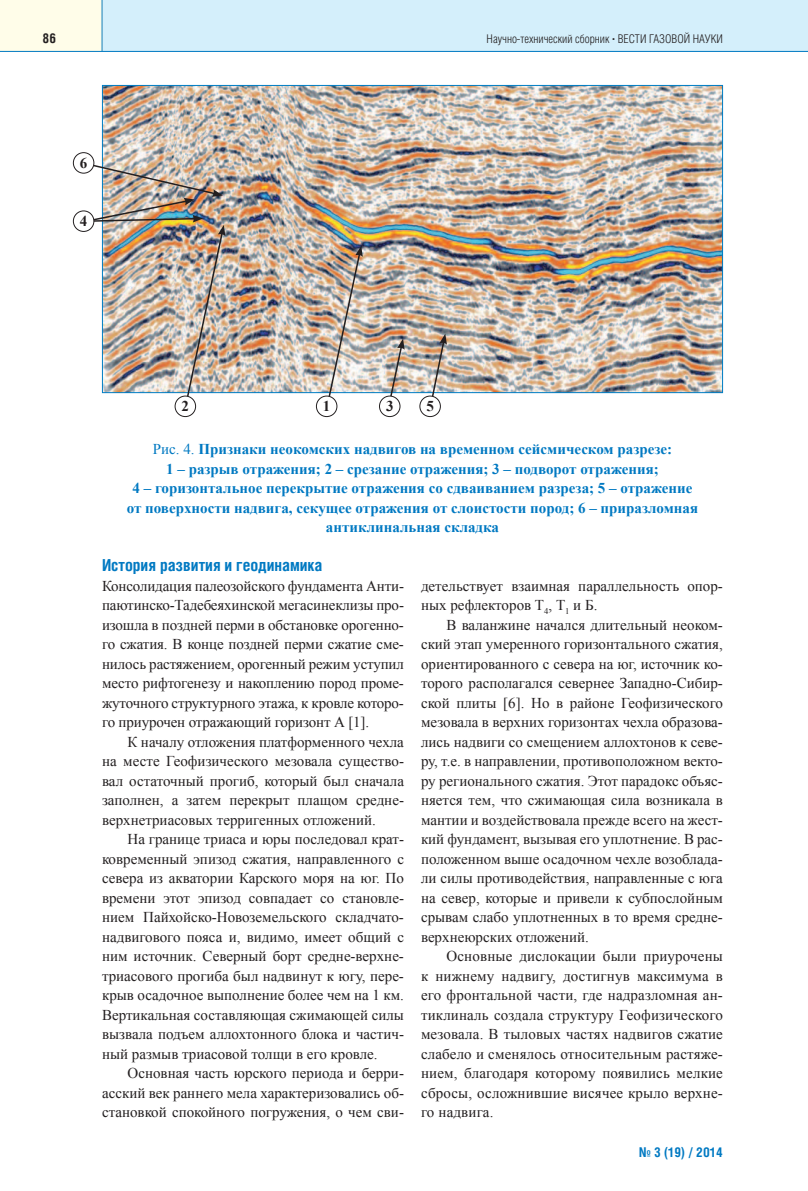
<style>
.page{position:relative;width:808px;height:1191px;background:#fff}
.page>*{position:absolute;margin:0;border:0;box-sizing:border-box;transform-origin:0 0}
.t1{font:700 16.5px "Helios Cond";color:#0079c2}
.t2{font:15px/19.5px "Times New Roman";color:#231f20;text-align:justify}
.t3{font:700 15px/19.5px "Times New Roman";color:#0079c2;text-align:center}
.t4{font:700 15px "Times New Roman";color:#231f20}
.t5{font:700 13.5px "Helios Cond";color:#0079c2}
.t6{font:700 13.5px "Helios Cond";color:#231f20}
.t7{font:300 12px "Helios Cond";color:#231f20}
.s1{font-family:"Times New Roman";font-weight:700}
.s2{font-weight:400}
</style>
<div class="page">
<div style="left:102px;top:0;width:706px;height:51px;background:#d4effb"></div>
<div style="left:0;top:0;width:102px;height:51px;background:#fffde9"></div>
<hr style="left:0;top:51px;width:808px;height:1px;background:#0079c2">
<hr style="left:102px;top:0;width:1px;height:51px;background:#0079c2">
<img style="left:104px;top:87px;width:617px;height:304px">
<div style="left:73px;top:210px;width:21px;height:22px;border:1px solid #231f20;border-radius:50%"></div>
<div style="left:73px;top:152px;width:21px;height:21px;border:1px solid #231f20;border-radius:50%"></div>
<img style="left:85px;top:162px;width:140px;height:245px">
<div style="left:175px;top:396px;width:21px;height:20px;background:#fff;border-radius:50%"></div>
<div style="left:175px;top:396px;width:21px;height:21px;border:1px solid #231f20;border-radius:50%"></div>
<img style="left:326px;top:246px;width:37px;height:161px">
<svg style="left:387px;top:339px;width:18px;height:68px"></svg>
<svg style="left:429px;top:334px;width:18px;height:69px"></svg>
<div style="left:316px;top:396px;width:21px;height:20px;background:#fff;border-radius:50%"></div>
<div style="left:316px;top:396px;width:21px;height:21px;border:1px solid #231f20;border-radius:50%"></div>
<div style="left:379px;top:396px;width:21px;height:20px;background:#fff;border-radius:50%"></div>
<div style="left:379px;top:396px;width:21px;height:21px;border:1px solid #231f20;border-radius:50%"></div>
<div style="left:420px;top:396px;width:20px;height:20px;background:#fff;border-radius:50%"></div>
<div style="left:419px;top:396px;width:22px;height:21px;border:1px solid #231f20;border-radius:50%"></div>
<p class="t6" style="left:43px;top:33px;width:15px">86</p>
<p class="t7" style="left:487px;top:34px;width:238px">Научно-технический сборник <span class="s1">·</span> ВЕСТИ ГАЗОВОЙ НАУКИ</p>
<p class="t4" style="left:80px;top:155px;width:9px">6</p>
<p class="t4" style="left:80px;top:213px;width:9px">4</p>
<p class="t4" style="left:182px;top:398px;width:9px">2</p>
<p class="t4" style="left:323px;top:398px;width:9px">1</p>
<p class="t4" style="left:386px;top:398px;width:9px">3</p>
<p class="t4" style="left:426px;top:398px;width:9px">5</p>
<p class="t3" style="left:127px;top:439px;width:573px"><span class="s2">Рис. 4.</span> Признаки неокомских надвигов на временном сейсмическом разрезе:<br>1 – разрыв отражения; 2 – срезание отражения; 3 – подворот отражения;<br>4 – горизонтальное перекрытие отражения со сдваиванием разреза; 5 – отражение от поверхности надвига, секущее отражения от слоистости пород; 6 – приразломная антиклинальная складка</p>
<p class="t1" style="left:102px;top:559px;width:222px">История развития и геодинамика</p>
<p class="t2" style="left:102px;top:576px;width:303px">Консолидация палеозойского фундамента Анти&shy;паютинско-Тадебеяхинской мегасинеклизы про&shy;изошла в поздней перми в обстановке орогенно&shy;го сжатия. В конце поздней перми сжатие сме&shy;нилось растяжением, орогенный режим уступил место рифтогенезу и накоплению пород проме&shy;жуточного структурного этажа, к кровле которо&shy;го приурочен отражающий горизонт А [1].</p>
<p class="t2" style="left:102px;top:732px;width:303px;text-indent:26px">К началу отложения платформенного чехла на месте Геофизического мезовала существо&shy;вал остаточный прогиб, который был сначала заполнен, а затем перекрыт плащом средне&shy;верхнетриасовых терригенных отложений.</p>
<p class="t2" style="left:102px;top:829px;width:303px;text-indent:26px">На границе триаса и юры последовал крат&shy;ковременный эпизод сжатия, направленного с севера из акватории Карского моря на юг. По времени этот эпизод совпадает со становле&shy;нием Пайхойско-Новоземельского складчато&shy;надвигового пояса и, видимо, имеет общий с ним источник. Северный борт средне-верхне&shy;триасового прогиба был надвинут к югу, пере&shy;крыв осадочное выполнение более чем на 1 км.<br>Вертикальная составляющая сжимающей силы вызвала подъем аллохтонного блока и частич&shy;ный размыв триасовой толщи в его кровле.</p>
<p class="t2" style="left:102px;top:1063px;width:303px;text-indent:26px">Основная часть юрского периода и берри&shy;асский век раннего мела характеризовались об&shy;становкой спокойного погружения, о чем сви-</p>
<p class="t2" style="left:421px;top:576px;width:303px">детельствует взаимная параллельность опор&shy;ных рефлекторов Т<sub>4</sub>, Т<sub>1</sub> и Б.</p>
<p class="t2" style="left:421px;top:615px;width:303px;text-indent:26px">В валанжине начался длительный неоком&shy;ский этап умеренного горизонтального сжатия, ориентированного с севера на юг, источник ко&shy;торого располагался севернее Западно-Сибир&shy;ской плиты [6]. Но в районе Геофизического мезовала в верхних горизонтах чехла образова&shy;лись надвиги со смещением аллохтонов к севе&shy;ру, т.е. в направлении, противоположном векто&shy;ру регионального сжатия. Этот парадокс объяс&shy;няется тем, что сжимающая сила возникала в мантии и воздействовала прежде всего на жест&shy;кий фундамент, вызывая его уплотнение. В рас&shy;положенном выше осадочном чехле возоблада&shy;ли силы противодействия, направленные с юга на север, которые и привели к субпослойным срывам слабо уплотненных в то время средне&shy;верхнеюрских отложений.</p>
<p class="t2" style="left:421px;top:946px;width:303px;text-indent:26px">Основные дислокации были приурочены к нижнему надвигу, достигнув максимума в его фронтальной части, где надразломная ан&shy;тиклиналь создала структуру Геофизического мезовала. В тыловых частях надвигов сжатие слабело и сменялось относительным растяже&shy;нием, благодаря которому появились мелкие сбросы, осложнившие висячее крыло верхне&shy;го надвига.</p>
<p class="t5" style="left:639px;top:1147px;width:85px">№ 3 (19) / 2014</p>
</div>
